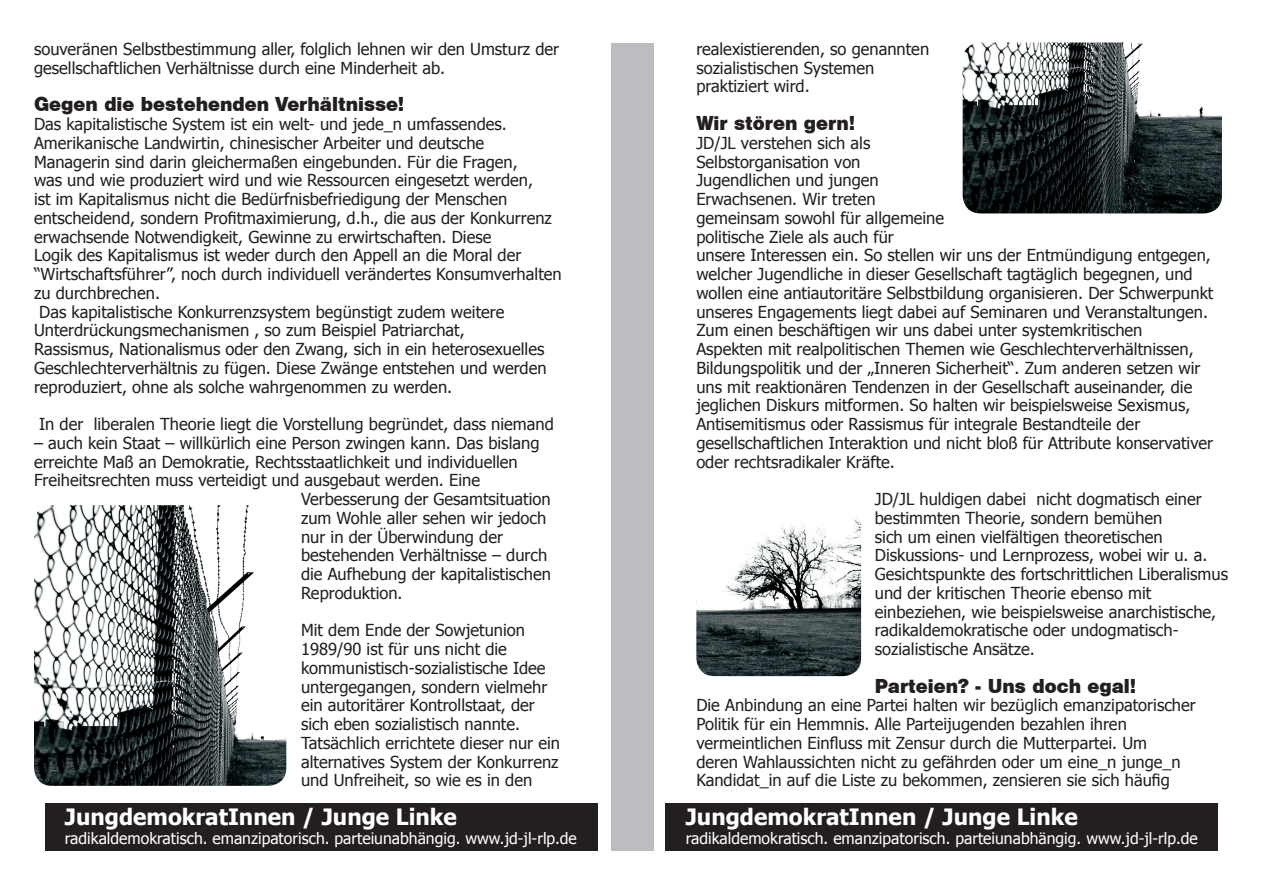
<style>
.page{position:relative;width:1263px;height:893px;background:#fff}
.page>*{position:absolute;margin:0;border:0;box-sizing:border-box;transform-origin:0 0}
.t1{font:700 22.5px "Tahoma";color:#fff}
.t2{font:18px "Swiss 721 BT Black No 2";color:#231f20}
.t3{font:16.5px/18.8px "Tahoma";color:#231f20}
.t4{font:15.75px "Tahoma";color:#fff}
</style>
<div class="page">
<div style="left:611px;top:43px;width:42px;height:807px;background:#bcbdc0"></div>
<div style="left:45px;top:803px;width:552px;height:47px;background:#231f20"></div>
<div style="left:665px;top:803px;width:553px;height:47px;background:#231f20"></div>
<img style="left:963px;top:43px;width:259px;height:170px">
<img style="left:696px;top:517px;width:165px;height:159px">
<img style="left:34px;top:505px;width:252px;height:281px">
<p class="t3" style="left:34px;top:39px;width:527px">souveränen Selbstbestimmung aller, folglich lehnen wir den Umsturz der gesellschaftlichen Verhältnisse durch eine Minderheit ab.</p>
<p class="t2" style="left:34px;top:92px;width:372px">Gegen die bestehenden Verhältnisse!</p>
<p class="t3" style="left:34px;top:114px;width:474px">Das kapitalistische System ist ein welt- und jede_n umfassendes.</p>
<p class="t3" style="left:34px;top:133px;width:452px">Amerikanische Landwirtin, chinesischer Arbeiter und deutsche</p>
<p class="t3" style="left:34px;top:152px;width:485px">Managerin sind darin gleichermaßen eingebunden. Für die Fragen,</p>
<p class="t3" style="left:34px;top:170px;width:501px">was und wie produziert wird und wie Ressourcen eingesetzt werden,</p>
<p class="t3" style="left:34px;top:189px;width:475px">ist im Kapitalismus nicht die Bedürfnisbefriedigung der Menschen</p>
<p class="t3" style="left:34px;top:208px;width:519px">entscheidend, sondern Profitmaximierung, d.h., die aus der Konkurrenz</p>
<p class="t3" style="left:34px;top:226px;width:459px">erwachsende Notwendigkeit, Gewinne zu erwirtschaften. Diese</p>
<p class="t3" style="left:34px;top:245px;width:489px">Logik des Kapitalismus ist weder durch den Appell an die Moral der</p>
<p class="t3" style="left:34px;top:264px;width:529px">“Wirtschaftsführer”, noch durch individuell verändertes Konsumverhalten</p>
<p class="t3" style="left:34px;top:283px;width:128px">zu durchbrechen.</p>
<p class="t3" style="left:39px;top:301px;width:467px">Das kapitalistische Konkurrenzsystem begünstigt zudem weitere</p>
<p class="t3" style="left:34px;top:320px;width:432px">Unterdrückungsmechanismen , so zum Beispiel Patriarchat,</p>
<p class="t3" style="left:34px;top:339px;width:512px">Rassismus, Nationalismus oder den Zwang, sich in ein heterosexuelles</p>
<p class="t3" style="left:34px;top:358px;width:514px">Geschlechterverhältnis zu fügen. Diese Zwänge entstehen und werden</p>
<p class="t3" style="left:34px;top:376px;width:420px">reproduziert, ohne als solche wahrgenommen zu werden.</p>
<p class="t3" style="left:39px;top:414px;width:516px">In der liberalen Theorie liegt die Vorstellung begründet, dass niemand</p>
<p class="t3" style="left:34px;top:433px;width:507px">– auch kein Staat – willkürlich eine Person zwingen kann. Das bislang</p>
<p class="t3" style="left:34px;top:451px;width:485px">erreichte Maß an Demokratie, Rechtsstaatlichkeit und individuellen</p>
<p class="t3" style="left:34px;top:470px;width:447px">Freiheitsrechten muss verteidigt und ausgebaut werden. Eine</p>
<p class="t3" style="left:301px;top:489px;width:251px">Verbesserung der Gesamtsituation</p>
<p class="t3" style="left:301px;top:508px;width:247px">zum Wohle aller sehen wir jedoch</p>
<p class="t3" style="left:301px;top:526px;width:203px">nur in der Überwindung der</p>
<p class="t3" style="left:301px;top:545px;width:248px">bestehenden Verhältnisse – durch</p>
<p class="t3" style="left:301px;top:564px;width:251px">die Aufhebung der kapitalistischen</p>
<p class="t3" style="left:301px;top:583px;width:103px">Reproduktion.</p>
<p class="t3" style="left:301px;top:620px;width:260px">Mit dem Ende der Sowjetunion 1989/90 ist für uns nicht die kommunistisch-sozialistische Idee untergegangen, sondern vielmehr ein autoritärer Kontrollstaat, der sich eben sozialistisch nannte.<br>Tatsächlich errichtete dieser nur ein alternatives System der Konkurrenz und Unfreiheit, so wie es in den</p>
<h1 class="t1" style="left:65px;top:801px;width:393px">JungdemokratInnen / Junge Linke</h1>
<p class="t4" style="left:65px;top:828px;width:514px">radikaldemokratisch. emanzipatorisch. parteiunabhängig. www.jd-jl-rlp.de</p>
<p class="t3" style="left:696px;top:39px;width:234px">realexistierenden, so genannten sozialistischen Systemen praktiziert wird.</p>
<p class="t2" style="left:696px;top:111px;width:160px">Wir stören gern!</p>
<p class="t3" style="left:696px;top:133px;width:518px">JD/JL verstehen sich als<br>Selbstorganisation von<br>Jugendlichen und jungen<br>Erwachsenen. Wir treten<br>gemeinsam sowohl für allgemeine<br>politische Ziele als auch für<br>unsere Interessen ein. So stellen wir uns der Entmündigung entgegen, welcher Jugendliche in dieser Gesellschaft tagtäglich begegnen, und wollen eine antiautoritäre Selbstbildung organisieren. Der Schwerpunkt unseres Engagements liegt dabei auf Seminaren und Veranstaltungen.<br>Zum einen beschäftigen wir uns dabei unter systemkritischen<br>Aspekten mit realpolitischen Themen wie Geschlechterverhältnissen, Bildungspolitik und der „Inneren Sicherheit“. Zum anderen setzen wir uns mit reaktionären Tendenzen in der Gesellschaft auseinander, die jeglichen Diskurs mitformen. So halten wir beispielsweise Sexismus, Antisemitismus oder Rassismus für integrale Bestandteile der gesellschaftlichen Interaktion und nicht bloß für Attribute konservativer oder rechtsradikaler Kräfte.</p>
<p class="t3" style="left:875px;top:489px;width:355px">JD/JL huldigen dabei nicht dogmatisch einer bestimmten Theorie, sondern bemühen<br>sich um einen vielfältigen theoretischen Diskussions- und Lernprozess, wobei wir u. a.<br>Gesichtspunkte des fortschrittlichen Liberalismus und der kritischen Theorie ebenso mit einbeziehen, wie beispielsweise anarchistische, radikaldemokratische oder undogmatisch&shy;sozialistische Ansätze.</p>
<p class="t2" style="left:875px;top:673px;width:263px">Parteien? - Uns doch egal!</p>
<p class="t3" style="left:696px;top:695px;width:501px">Die Anbindung an eine Partei halten wir bezüglich emanzipatorischer Politik für ein Hemmnis. Alle Parteijugenden bezahlen ihren vermeintlichen Einfluss mit Zensur durch die Mutterpartei. Um<br>deren Wahlaussichten nicht zu gefährden oder um eine_n junge_n Kandidat_in auf die Liste zu bekommen, zensieren sie sich häufig</p>
<h1 class="t1" style="left:686px;top:801px;width:393px">JungdemokratInnen / Junge Linke</h1>
<p class="t4" style="left:686px;top:828px;width:514px">radikaldemokratisch. emanzipatorisch. parteiunabhängig. www.jd-jl-rlp.de</p>
</div>
